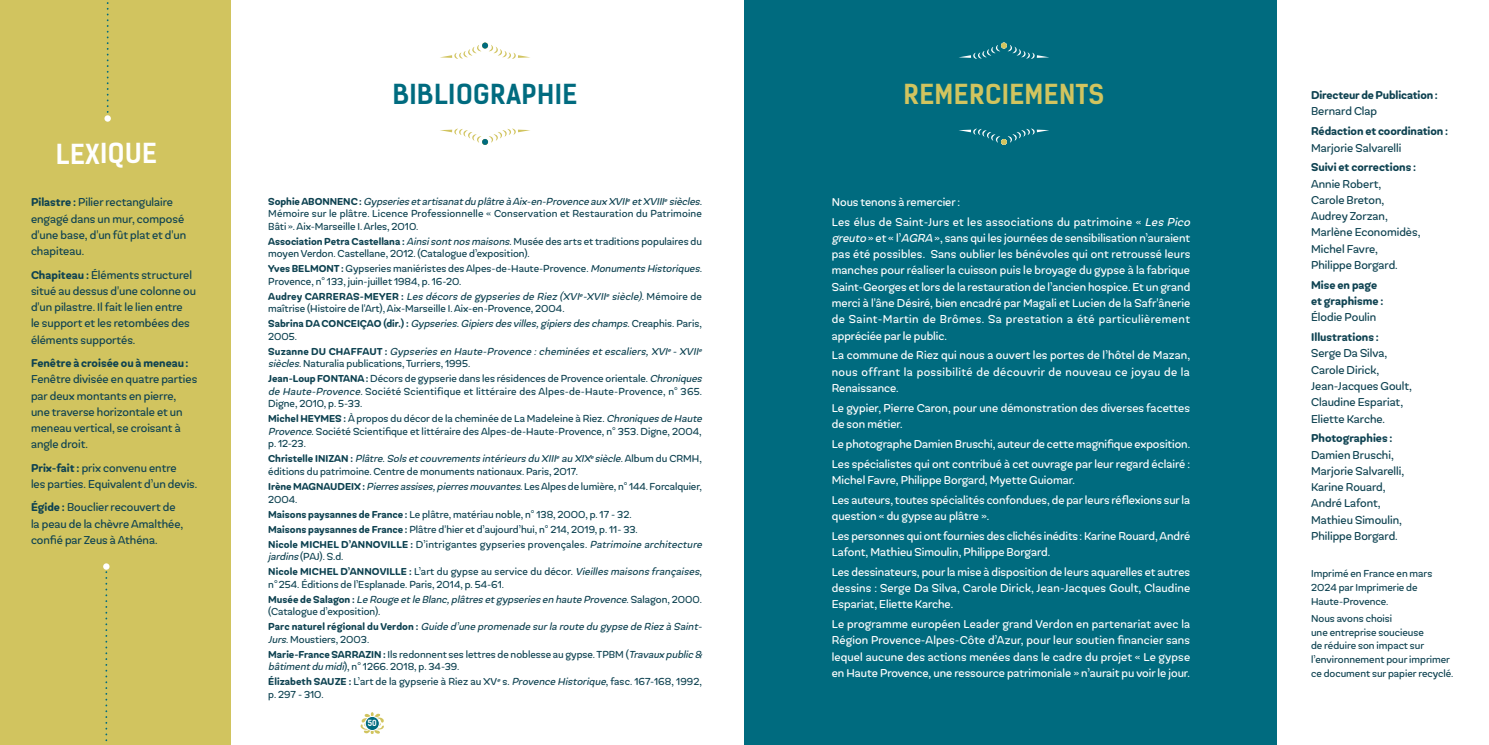
<style>
.page{position:relative;width:1489px;height:745px;background:#fff}
.page>*{position:absolute;margin:0;border:0;box-sizing:border-box;transform-origin:0 0}
.t1{font:700 26.25px "Kelson Sans";letter-spacing:.01em;color:#006b7f}
.t2{font:700 26.25px "Kelson Sans";letter-spacing:.01em;color:#d1c45f}
.t3{font:700 26.25px "Kelson Sans";letter-spacing:.01em;color:#fff}
.texte{font:11.25px/16.2px "Globa";color:#fff}
.texte-2{font:11.25px/16.2px "Globa";color:#0e4251}
.texte-3{font:700 11.25px/16.2px "Globa";letter-spacing:-.005em;color:#0e4251}
.texte-4{font:10px/12.5px "Globa";color:#0e4251}
.texte-5{font:italic 10px/12.5px "Globa";color:#0e4251}
.t4{font:700 8.12px "Kelson Sans";color:#fff}
.s1{font-weight:700}
.s2{font-weight:400}
.s3{font-style:italic}
.s4{font-weight:700;font-style:normal}
.s5{font-style:normal}
</style>
<div class="page">
<svg style="left:360px;top:712px;width:24px;height:21px"></svg>
<div style="left:365px;top:716px;width:14px;height:14px;background:#006b7f;border-radius:50%"></div>
<div style="left:365px;top:715px;width:14px;height:15px;border:1px solid #fff;border-radius:50%"></div>
<div style="left:744px;top:0;width:533px;height:744px;background:#006b7f"></div>
<svg style="left:959px;top:128px;width:90px;height:17px"></svg>
<svg style="left:440px;top:128px;width:90px;height:17px"></svg>
<svg style="left:959px;top:43px;width:90px;height:16px"></svg>
<svg style="left:440px;top:43px;width:90px;height:16px"></svg>
<div style="left:0;top:0;width:230px;height:744px;background:#d1c45f"></div>
<svg style="left:107px;top:2px;width:2px;height:111px"></svg>
<div style="left:104px;top:115px;width:7px;height:7px;background:#fff;border-radius:50%"></div>
<svg style="left:103px;top:563px;width:6px;height:182px"></svg>
<p class="t3" style="left:56px;top:137px;width:103px">LEXIQUE</p>
<p class="texte-2" style="left:31px;top:194px;width:157px"><span class="s1">Pilastre :</span> Pilier rectangulaire engagé dans un mur, composé d'une base, d'un fût plat et d'un chapiteau.</p>
<p class="texte-2" style="left:31px;top:266px;width:166px"><span class="s1">Chapiteau :</span> Éléments structurel situé au dessus d'une colonne ou d'un pilastre. Il fait le lien entre<br>le support et les retombées des éléments supportés.</p>
<p class="texte-2" style="left:31px;top:355px;width:168px"><span class="s1">Fenêtre à croisée ou à meneau:<br></span>Fenêtre divisée en quatre parties par deux montants en pierre, une traverse horizontale et un meneau vertical, se croisant à angle droit.</p>
<p class="texte-2" style="left:31px;top:459px;width:168px"><span class="s1">Prix-fait :</span> prix convenu entre<br>les parties. Equivalent d’un devis.</p>
<p class="texte-2" style="left:31px;top:499px;width:154px"><span class="s1">Égide :</span> Bouclier recouvert de la peau de la chèvre Amalthée, confié par Zeus à Athéna.</p>
<p class="t1" style="left:393px;top:78px;width:186px">BIBLIOGRAPHIE</p>
<p class="t2" style="left:903px;top:78px;width:202px">REMERCIEMENTS</p>
<p class="texte-3" style="left:1310px;top:87px;width:128px">Directeur de Publication :<br><span class="s2">Bernard Clap</span></p>
<p class="texte-3" style="left:1310px;top:123px;width:139px">Rédaction et coordination :<br><span class="s2">Marjorie Salvarelli</span></p>
<p class="texte-2" style="left:1310px;top:159px;width:111px"><span class="s1">Suivi et corrections :<br></span>Annie Robert,<br>Carole Breton,<br>Audrey Zorzan,<br>Marlène Economidès,<br>Michel Favre,<br>Philippe Borgard.</p>
<p class="texte-3" style="left:1310px;top:276px;width:74px">Mise en page et graphisme :<br><span class="s2">Élodie Poulin</span></p>
<p class="texte-2" style="left:1310px;top:329px;width:102px"><span class="s1">Illustrations :<br></span>Serge Da Silva,<br>Carole Dirick,<br>Jean-Jacques Goult,<br>Claudine Espariat,<br>Eliette Karche.</p>
<p class="texte-2" style="left:1310px;top:430px;width:95px"><span class="s1">Photographies :<br></span>Damien Bruschi,<br>Marjorie Salvarelli,<br>Karine Rouard,<br>André Lafont,<br>Mathieu Simoulin,<br>Philippe Borgard.</p>
<p class="texte-4" style="left:1310px;top:566px;width:123px;line-height:13.8px">Imprimé en France en mars<br>2024 par Imprimerie de<br>Haute-Provence.</p>
<p class="texte-4" style="left:1310px;top:611px;width:144px;line-height:13.8px">Nous avons choisi<br>une entreprise soucieuse<br>de réduire son impact sur l’environnement pour imprimer ce document sur papier recyclé.</p>
<p class="texte-4" style="left:268px;top:195px;width:437px"><span class="s1">S o p h i e A B O N N E N C :</span> <span class="s3">Gypseries etartisanatdu plâtre à Aix-en-Provence aux XVII</span><sup>e</sup> <span class="s3">etXVIII</span><sup>e</sup> <span class="s3">siècles.<br></span>Mémoire sur le plâtre. Licence Professionnelle « Conservation et Restauration du Patrimoine<br>Bâti». Aix-Marseille I. Arles, 2010.</p>
<p class="texte-4" style="left:268px;top:235px;width:435px"><span class="s1">Association Petra Castellana :</span> <span class="s3">Ainsisontnos maisons</span>. Musée des arts et traditions populaires du moyen Verdon. Castellane, 2012. (Catalogue d’exposition).</p>
<p class="texte-4" style="left:268px;top:262px;width:437px"><span class="s1">Yves BELMONT :</span> Gypseries maniéristes des Alpes-de-Haute-Provence. <span class="s3">Monuments Historiques.<br></span>Provence, n° 133, juin-juillet 1984, p. 16-20.</p>
<p class="texte-4" style="left:268px;top:290px;width:435px"><span class="s1">A u d r e y CA R R E R A S - M E Y E R :</span> <span class="s3">Les décors de gypseries de Riez (XVI</span><sup>e</sup><span class="s3">-XVII</span><sup>e</sup> <span class="s3">siècle)</span>. M é m o i r e d e maîtrise (Histoire de l'Art), Aix-Marseille I. Aix-en-Provence, 2004.</p>
<p class="texte-5" style="left:268px;top:317px;width:435px"><span class="s4">S a b r i n a DA C O N C E I ÇAO (d i r. ) :</span> Gypseries.Gipiers des villes,gipiers des champs<span class="s5">. C re a p h i s . P a r i s ,<br>2005.</span></p>
<p class="texte-5" style="left:268px;top:345px;width:436px"><span class="s4">S u z a n n e D U C H A F FA U T :</span> Gypseries en Haute-Provence :cheminées et escaliers,XVI<sup>e</sup> - XVII<sup>e </sup>siècles<span class="s5">. Naturalia publications, Turriers, 1995.</span></p>
<p class="texte-4" style="left:268px;top:372px;width:437px"><span class="s1">Jean-Loup FONTANA :</span> Décors de gypserie dans les résidences de Provence orientale. <span class="s3">Chroniques de Haute-Provence.</span>Société Scientifique et littéraire des Alpes-de-Haute-Provence, n° 365.<br>Digne, 2010, p. 5-33.</p>
<p class="texte-4" style="left:268px;top:412px;width:437px"><span class="s1">Michel HEYMES :</span> À propos du décor de la cheminée de La Madeleine à Riez. <span class="s3">Chroniques de Haute<br>Provence</span>. Société Scientifique et littéraire des Alpes-de-Haute-Provence, n° 353. Digne, 2004, p. 12-23.</p>
<p class="texte-4" style="left:268px;top:452px;width:435px"><span class="s1">C h r i s t e l l e I N I Z A N :</span> <span class="s3">Plâtre.Sols etcouvrements intérieurs du XIII</span><sup>e</sup> <span class="s3">au XIX</span><sup>e</sup> <span class="s3">siècle</span>. A l b u m d u C R M H , éditions du patrimoine. Centre de monuments nationaux. Paris, 2017.</p>
<p class="texte-4" style="left:268px;top:480px;width:435px"><span class="s1">Irène MAGNAUDEIX :</span> <span class="s3">Pierres assises,pierres mouvantes</span>. Les Alpes de lumière, n° 144. Forcalquier,<br>2004.</p>
<p class="texte-4" style="left:268px;top:507px;width:365px"><span class="s1">Maisons paysannes de France :</span> Le plâtre, matériau noble, n° 138, 2000, p. 17 - 32.</p>
<p class="texte-4" style="left:268px;top:522px;width:371px"><span class="s1">Maisons paysannes de France :</span> Plâtre d'hier et d’aujourd’hui, n° 214, 2019, p. 11- 33.</p>
<p class="texte-4" style="left:268px;top:537px;width:437px"><span class="s1">Nicole MICHEL D’ANNOVILLE :</span> D’intrigantes gypseries provençales. <span class="s3">Patrimoine architecture jardins</span> (PAJ). S.d.</p>
<p class="texte-4" style="left:268px;top:565px;width:435px"><span class="s1">Nicole MICHEL D’ANNOVILLE :</span> L’art du gypse au service du décor. <span class="s3">Vieilles maisons françaises</span>, n°254. Éditions de l’Esplanade. Paris, 2014, p. 54-61.</p>
<p class="texte-5" style="left:268px;top:592px;width:435px"><span class="s4">M u s é e d e S a l a go n :</span> Le Rouge etle Blanc,plâtres etgypseries en haute Provence<span class="s5">. S a l a g o n , 2 0 0 0 . (Catalogue d’exposition).</span></p>
<p class="texte-5" style="left:268px;top:620px;width:437px"><span class="s4">P a rc n at u re l ré gi o n a l d u Ve rd o n :</span> Guide d’une promenade surla route du gypse de Riez à Saint-<br>Jurs<span class="s5">. Moustiers, 2003.</span></p>
<p class="texte-4" style="left:268px;top:647px;width:437px"><span class="s1">Marie-France SARRAZIN :</span> Ils redonnent ses lettres de noblesse au gypse. TPBM (<span class="s3">Travaux public &amp; bâtimentdu midi</span>), n° 1266. 2018, p. 34-39.</p>
<p class="texte-4" style="left:268px;top:675px;width:435px"><span class="s1">Élizabeth SAUZE :</span> L’art de la gypserie à Riez au XV<sup>e</sup> s. <span class="s3">Provence Historique</span>, fasc. 167-168, 1992, p. 297 - 310.</p>
<p class="texte" style="left:831px;top:194px;width:130px">Nous tenons à remercier :</p>
<p class="texte" style="left:831px;top:213px;width:362px">Les élus de Saint-Jurs et les associations du patrimoine « <span class="s3">Les Pico greuto</span> » et « l’<span class="s3">AGRA</span> », sans qui les journées de sensibilisation n’auraient pas été possibles. Sans oublier les bénévoles qui ont retroussé leurs manches pour réaliser la cuisson puis le broyage du gypse à la fabrique Saint-Georges et lors de la restauration de l’ancien hospice. Et un grand merci à l'âne Désiré, bien encadré par Magali et Lucien de la Safr'ânerie de Saint-Martin de Brômes. Sa prestation a été particulièrement appréciée par le public.</p>
<p class="texte" style="left:831px;top:347px;width:360px;text-align:justify">La commune de Riez qui nous a ouvert les portes de l’hôtel de Mazan, nous offrant la possibilité de découvrir de nouveau ce joyau de la Renaissance.</p>
<p class="texte" style="left:831px;top:399px;width:360px">Le gypier, Pierre Caron, pour une démonstration des diverses facettes de son métier.</p>
<p class="texte" style="left:831px;top:435px;width:360px">Le photographe Damien Bruschi, auteur de cette magnifique exposition.</p>
<p class="texte" style="left:831px;top:455px;width:360px">Les spécialistes qui ont contribué à cet ouvrage par leur regard éclairé :<br>Michel Favre, Philippe Borgard, Myette Guiomar.</p>
<p class="texte" style="left:831px;top:491px;width:360px">Les auteurs, toutes spécialités confondues, de par leurs réflexions sur la question « du gypse au plâtre ».</p>
<p class="texte" style="left:831px;top:527px;width:360px">Les personnes qui ont fournies des clichés inédits: Karine Rouard, André<br>Lafont, Mathieu Simoulin, Philippe Borgard.</p>
<p class="texte" style="left:831px;top:563px;width:360px;text-align:justify">Les dessinateurs, pour la mise à disposition de leurs aquarelles et autres dessins : Serge Da Silva, Carole Dirick, Jean-Jacques Goult, Claudine Espariat, Eliette Karche.</p>
<p class="texte" style="left:831px;top:616px;width:360px;text-align:justify">Le programme européen Leader grand Verdon en partenariat avec la Région Provence-Alpes-Côte d’Azur, pour leur soutien financier sans lequel aucune des actions menées dans le cadre du projet « Le gypse en Haute Provence, une ressource patrimoniale » n’aurait pu voir le jour.</p>
<p class="t4" style="left:368px;top:717px;width:10px">50</p>
</div>
